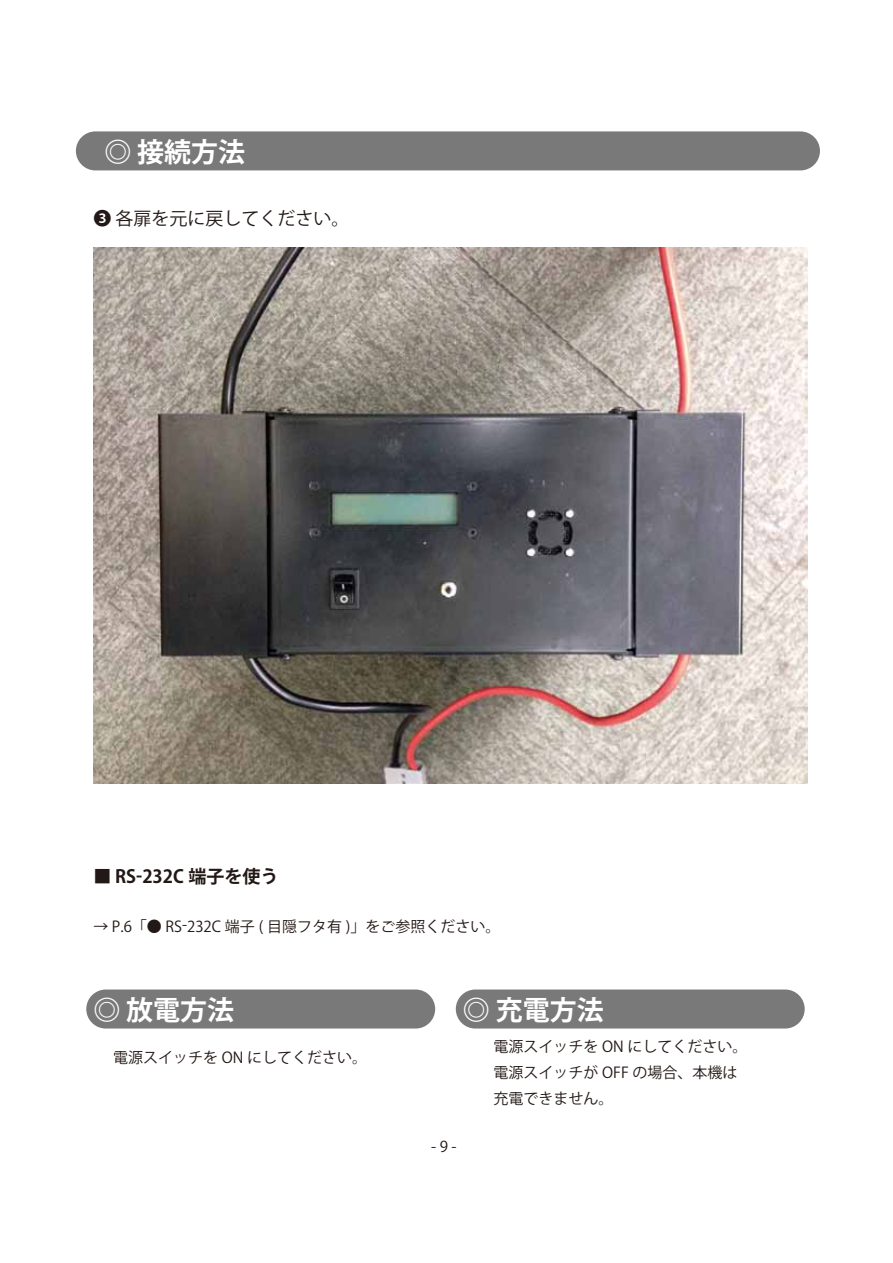
<style>
.page{position:relative;width:893px;height:1263px;background:#fff}
.page>*{position:absolute;margin:0;border:0;box-sizing:border-box;transform-origin:0 0}
.t1{font:700 27px "Koz Go Pro";color:#fff}
.t2{font:18px "Koz Go Pro";color:#221815}
.t3{font:700 18px "Koz Go Pro";color:#221815}
.t4{font:15px/26.2px "Koz Go Pro";color:#221815}
</style>
<div class="page">
<div style="left:76px;top:131px;width:744px;height:39px;background:#797979;border-radius:20px"></div>
<img style="left:93px;top:247px;width:715px;height:536px">
<div style="left:86px;top:989px;width:349px;height:39px;background:#797979;border-radius:20px"></div>
<div style="left:456px;top:989px;width:349px;height:39px;background:#797979;border-radius:20px"></div>
<h1 class="t1" style="left:104px;top:135px;width:142px">◎ 接続方法</h1>
<p class="t2" style="left:93px;top:207px;width:258px">❸ 各扉を元に戻してください。</p>
<p class="t3" style="left:93px;top:865px;width:187px">■ RS-232C 端子を使う</p>
<p class="t4" style="left:93px;top:913px;width:409px">→ P.6「● RS-232C 端子 ( 目隠フタ有 )」をご参照ください。</p>
<h1 class="t1" style="left:93px;top:992px;width:142px">◎ 放電方法</h1>
<h1 class="t1" style="left:463px;top:992px;width:142px">◎ 充電方法</h1>
<p class="t4" style="left:113px;top:1045px;width:256px">電源スイッチを ON にしてください。</p>
<p class="t4" style="left:493px;top:1033px;width:256px">電源スイッチを ON にしてください。電源スイッチが OFF の場合、本機は充電できません。</p>
<p class="t4" style="left:431px;top:1133px;width:27px">- 9 -</p>
</div>
